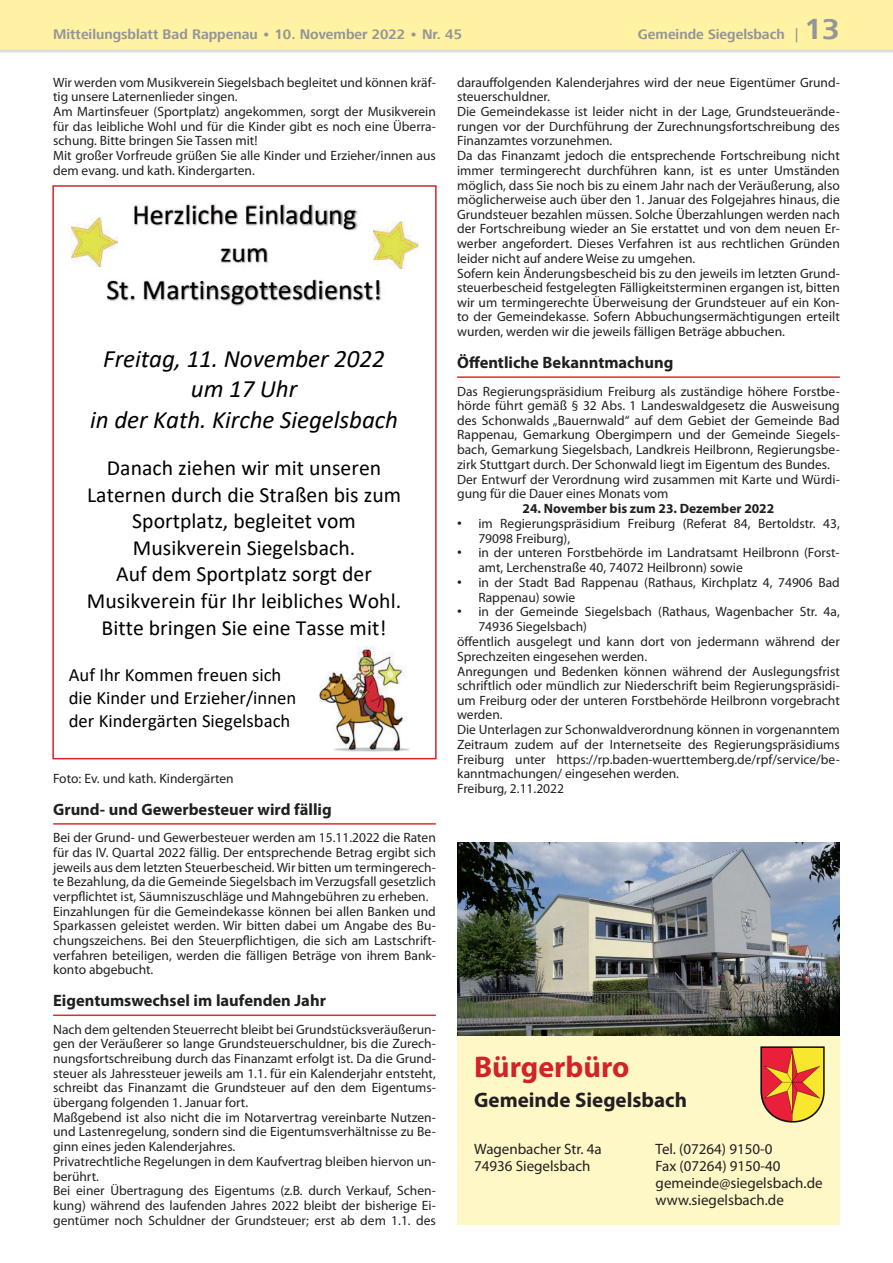
<style>
.page{position:relative;width:893px;height:1263px;background:#fff}
.page>*{position:absolute;margin:0;border:0;box-sizing:border-box;transform-origin:0 0}
.t1{font:700 30px "Myriad Pro";color:#d1232a}
.t2{font:28.05px/37.8px "Calibri";color:#020002;text-align:center}
.t3{font:italic 25.05px/30.5px "Calibri";letter-spacing:-.005em;color:#020002;text-align:center}
.t4{font:21.75px/26.7px "Calibri";color:#020002;text-align:center}
.t5{font:700 21px "Myriad Pro";color:#231f20}
.t6{font:18.75px/22.8px "Calibri";color:#020002}
.t7{font:700 16.5px "Myriad Pro";color:#231f20}
.t8{font:15px/17px "Myriad Pro";color:#231f20}
.t9{font:700 14.25px "Frutiger Next LT";color:#939598}
.t10{font:13.5px/14.7px "Myriad Pro";color:#231f20}
.t11{font:700 13.5px "Myriad Pro";color:#231f20}
.s1{font-family:"Futura BT";font-weight:500}
.s2{font-size:30px}
.s3{font-family:"Arial"}
</style>
<div class="page">
<div style="left:0;top:0;width:893px;height:51px;background:#fff2a2"></div>
<hr style="left:0;top:50px;width:893px;height:3px;background:#dcdddf">
<hr style="left:53px;top:823px;width:383px;height:2px;background:#d72e32">
<hr style="left:53px;top:1014px;width:383px;height:2px;background:#d72e32">
<img style="left:319px;top:647px;width:91px;height:105px">
<img style="left:71px;top:217px;width:41px;height:44px">
<img style="left:373px;top:221px;width:45px;height:40px">
<img style="left:134px;top:204px;width:224px;height:27px">
<img style="left:112px;top:237px;width:5px;height:12px">
<img style="left:373px;top:221px;width:21px;height:32px">
<img style="left:135px;top:205px;width:102px;height:19px">
<img style="left:247px;top:205px;width:109px;height:24px">
<img style="left:200px;top:223px;width:107px;height:38px">
<img style="left:200px;top:223px;width:37px;height:1px">
<img style="left:247px;top:223px;width:60px;height:6px">
<img style="left:233px;top:248px;width:33px;height:13px">
<img style="left:106px;top:261px;width:298px;height:45px">
<img style="left:96px;top:261px;width:33px;height:15px">
<img style="left:94px;top:261px;width:23px;height:5px">
<svg style="left:221px;top:248px;width:9px;height:14px"></svg>
<div style="left:52px;top:185px;width:385px;height:574px;border:2px solid #d1232a"></div>
<hr style="left:457px;top:376px;width:383px;height:2px;background:#d72e32">
<div style="left:457px;top:1033px;width:383px;height:192px;background:#fef7c6"></div>
<img style="left:457px;top:842px;width:383px;height:193px">
<img style="left:760px;top:1046px;width:65px;height:77px">
<p class="t9" style="left:53px;top:26px;width:410px">Mitteilungsblatt Bad Rappenau • 10. November 2022 • Nr. 45</p>
<p class="t9" style="left:638px;top:26px;width:203px">Gemeinde Siegelsbach <span class="s1">|</span> <span class="s2">13</span></p>
<p class="t10" style="left:53px;top:75px;width:384px">Wir werden vom Musikverein Siegelsbach begleitet und können kräf&shy;tig unsere Laternenlieder singen.<br>Am Martinsfeuer (Sportplatz) angekommen, sorgt der Musikverein für das leibliche Wohl und für die Kinder gibt es noch eine Überra&shy;schung. Bitte bringen Sie Tassen mit!<br>Mit großer Vorfreude grüßen Sie alle Kinder und Erzieher/innen aus dem evang. und kath. Kindergarten.</p>
<p class="t10" style="left:457px;top:75px;width:384px">darauffolgenden Kalenderjahres wird der neue Eigentümer Grund&shy;steuerschuldner.<br>Die Gemeindekasse ist leider nicht in der Lage, Grundsteuerände&shy;rungen vor der Durchführung der Zurechnungsfortschreibung des Finanzamtes vorzunehmen.<br>Da das Finanzamt jedoch die entsprechende Fortschreibung nicht immer termingerecht durchführen kann, ist es unter Umständen möglich, dass Sie noch bis zu einem Jahr nach der Veräußerung, also möglicherweise auch über den 1. Januar des Folgejahres hinaus, die Grundsteuer bezahlen müssen. Solche Überzahlungen werden nach der Fortschreibung wieder an Sie erstattet und von dem neuen Er&shy;werber angefordert. Dieses Verfahren ist aus rechtlichen Gründen leider nicht auf andere Weise zu umgehen.<br>Sofern kein Änderungsbescheid bis zu den jeweils im letzten Grund&shy;steuerbescheid festgelegten Fälligkeitsterminen ergangen ist, bitten wir um termingerechte Überweisung der Grundsteuer auf ein Kon&shy;to der Gemeindekasse. Sofern Abbuchungsermächtigungen erteilt wurden, werden wir die jeweils fälligen Beträge abbuchen.</p>
<p class="t7" style="left:457px;top:352px;width:218px">Öffentliche Bekanntmachung</p>
<p class="t10" style="left:457px;top:383px;width:384px">Das Regierungspräsidium Freiburg als zuständige höhere Forstbe&shy;hörde führt gemäß § 32 Abs. 1 Landeswaldgesetz die Ausweisung des Schonwalds „Bauernwald“ auf dem Gebiet der Gemeinde Bad Rappenau, Gemarkung Obergimpern und der Gemeinde Siegels&shy;bach, Gemarkung Siegelsbach, Landkreis Heilbronn, Regierungsbe&shy;zirk Stuttgart durch. Der Schonwald liegt im Eigentum des Bundes.<br>Der Entwurf der Verordnung wird zusammen mit Karte und Würdi&shy;gung für die Dauer eines Monats vom</p>
<p class="t11" style="left:523px;top:500px;width:253px">24. November bis zum 23. Dezember 2022</p>
<p class="t10" style="left:478px;top:516px;width:363px;text-indent:-21px"><span class="s3">•</span> im Regierungspräsidium Freiburg (Referat 84, Bertoldstr. 43,<br>79098 Freiburg),</p>
<p class="t10" style="left:478px;top:545px;width:363px;text-indent:-21px"><span class="s3">•</span> in der unteren Forstbehörde im Landratsamt Heilbronn (Forst&shy;amt, Lerchenstraße 40, 74072 Heilbronn) sowie</p>
<p class="t10" style="left:478px;top:575px;width:363px;text-indent:-21px"><span class="s3">•</span> in der Stadt Bad Rappenau (Rathaus, Kirchplatz 4, 74906 Bad<br>Rappenau) sowie</p>
<p class="t10" style="left:457px;top:604px;width:384px"><span class="s3">•</span> in der Gemeinde Siegelsbach (Rathaus, Wagenbacher Str. 4a,</p>
<p class="t10" style="left:478px;top:619px;width:110px">74936 Siegelsbach)</p>
<p class="t10" style="left:457px;top:634px;width:384px">öffentlich ausgelegt und kann dort von jedermann während der</p>
<p class="t10" style="left:457px;top:648px;width:191px">Sprechzeiten eingesehen werden.</p>
<p class="t10" style="left:457px;top:663px;width:384px">Anregungen und Bedenken können während der Auslegungsfrist</p>
<p class="t10" style="left:457px;top:678px;width:384px">schriftlich oder mündlich zur Niederschrift beim Regierungspräsidi-</p>
<p class="t10" style="left:457px;top:693px;width:384px">um Freiburg oder der unteren Forstbehörde Heilbronn vorgebracht</p>
<p class="t10" style="left:457px;top:707px;width:47px">werden.</p>
<p class="t10" style="left:457px;top:722px;width:384px">Die Unterlagen zur Schonwaldverordnung können in vorgenanntem</p>
<p class="t10" style="left:457px;top:737px;width:384px">Zeitraum zudem auf der Internetseite des Regierungspräsidiums</p>
<p class="t10" style="left:457px;top:751px;width:384px">Freiburg unter https://rp.baden-wuerttemberg.de/rpf/service/be-</p>
<p class="t10" style="left:457px;top:766px;width:223px">kanntmachungen/ eingesehen werden.</p>
<p class="t10" style="left:457px;top:781px;width:108px">Freiburg, 2.11.2022</p>
<h2 class="t2" style="left:107px;top:195px;width:277px">Herzliche Einladung zum<br>St. Martinsgottesdienst!</h2>
<h3 class="t3" style="left:90px;top:342px;width:309px">Freitag, 11. November 2022 um 17 Uhr<br>in der Kath. Kirche Siegelsbach</h3>
<h3 class="t4" style="left:87px;top:453px;width:316px">Danach ziehen wir mit unseren<br>Laternen durch die Straßen bis zum<br>Sportplatz, begleitet vom<br>Musikverein Siegelsbach.<br>Auf dem Sportplatz sorgt der<br>Musikverein für Ihr leibliches Wohl.<br>Bitte bringen Sie eine Tasse mit!</h3>
<h3 class="t6" style="left:69px;top:663px;width:229px">Auf Ihr Kommen freuen sich die Kinder und Erzieher/innen der Kindergärten Siegelsbach</h3>
<p class="t10" style="left:53px;top:771px;width:182px">Foto: Ev. und kath. Kindergärten</p>
<p class="t7" style="left:53px;top:798px;width:280px">Grund- und Gewerbesteuer wird fällig</p>
<p class="t10" style="left:53px;top:830px;width:384px">Bei der Grund- und Gewerbesteuer werden am 15.11.2022 die Raten für das IV. Quartal 2022 fällig. Der entsprechende Betrag ergibt sich jeweils aus dem letzten Steuerbescheid. Wir bitten um termingerech&shy;te Bezahlung, da die Gemeinde Siegelsbach im Verzugsfall gesetzlich verpflichtet ist, Säumniszuschläge und Mahngebühren zu erheben.<br>Einzahlungen für die Gemeindekasse können bei allen Banken und Sparkassen geleistet werden. Wir bitten dabei um Angabe des Bu&shy;chungszeichens. Bei den Steuerpflichtigen, die sich am Lastschrift&shy;verfahren beteiligen, werden die fälligen Beträge von ihrem Bank&shy;konto abgebucht.</p>
<p class="t7" style="left:53px;top:990px;width:274px">Eigentumswechsel im laufenden Jahr</p>
<p class="t10" style="left:53px;top:1021px;width:384px">Nach dem geltenden Steuerrecht bleibt bei Grundstücksveräußerun&shy;gen der Veräußerer so lange Grundsteuerschuldner, bis die Zurech&shy;nungsfortschreibung durch das Finanzamt erfolgt ist. Da die Grund&shy;steuer als Jahressteuer jeweils am 1.1. für ein Kalenderjahr entsteht, schreibt das Finanzamt die Grundsteuer auf den dem Eigentums&shy;übergang folgenden 1. Januar fort.<br>Maßgebend ist also nicht die im Notarvertrag vereinbarte Nutzen&shy;und Lastenregelung, sondern sind die Eigentumsverhältnisse zu Be&shy;ginn eines jeden Kalenderjahres.<br>Privatrechtliche Regelungen in dem Kaufvertrag bleiben hiervon un&shy;berührt.<br>Bei einer Übertragung des Eigentums (z.B. durch Verkauf, Schen&shy;kung) während des laufenden Jahres 2022 bleibt der bisherige Ei&shy;gentümer noch Schuldner der Grundsteuer; erst ab dem 1.1. des</p>
<h1 class="t1" style="left:474px;top:1047px;width:157px">Bürgerbüro</h1>
<h3 class="t5" style="left:474px;top:1086px;width:214px">Gemeinde Siegelsbach</h3>
<p class="t8" style="left:474px;top:1140px;width:129px">Wagenbacher Str. 4a</p>
<p class="t8" style="left:656px;top:1140px;width:118px">Tel. (07264) 9150-0</p>
<p class="t8" style="left:474px;top:1157px;width:118px">74936 Siegelsbach</p>
<p class="t8" style="left:656px;top:1157px;width:169px">Fax (07264) 9150-40 gemeinde@siegelsbach.de www.siegelsbach.de</p>
</div>
